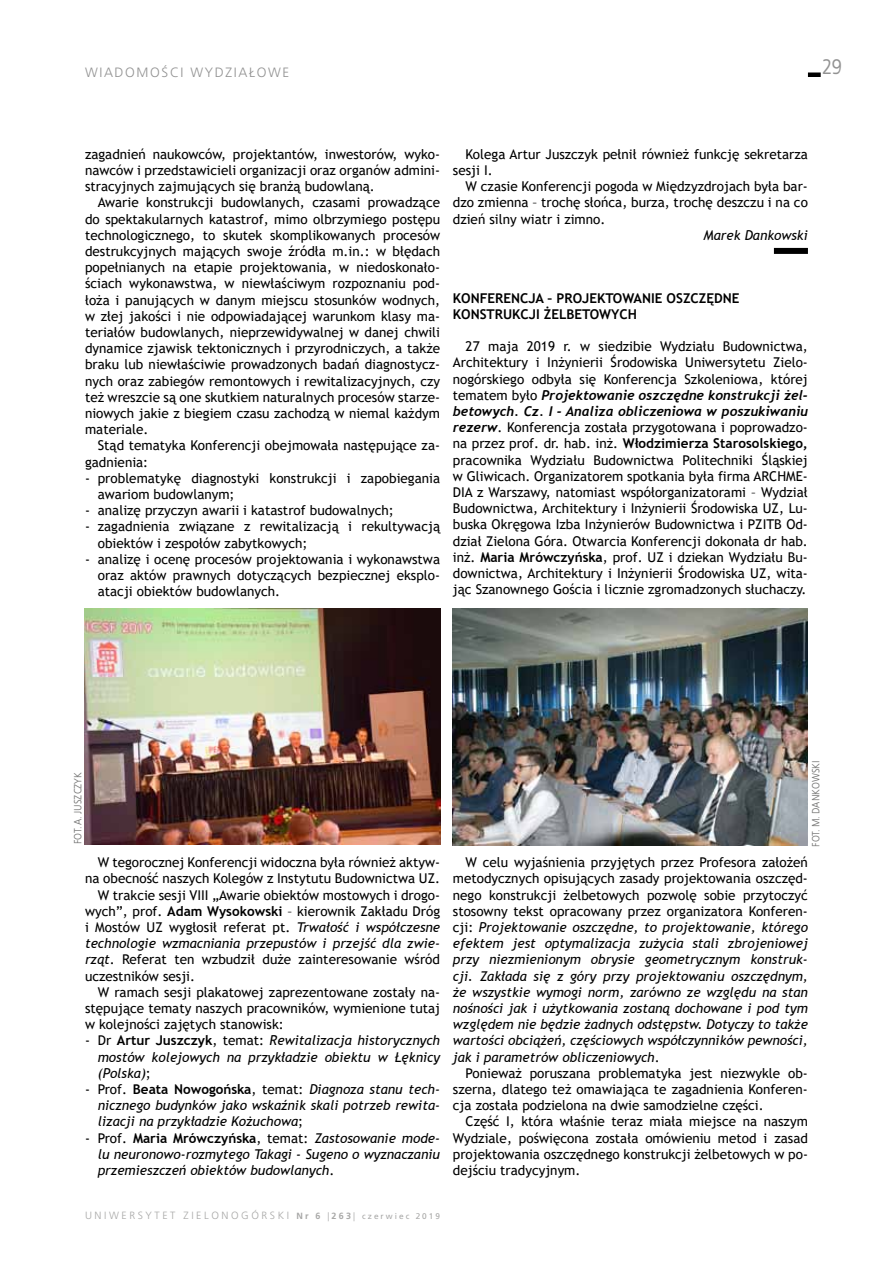
<style>
.page{position:relative;width:893px;height:1263px;background:#fff}
.page>*{position:absolute;margin:0;border:0;box-sizing:border-box;transform-origin:0 0}
.t1{font:21px "EFN Bureau OT";color:#929292}
.t2{font:13.5px/16.2px "Trebuchet MS";color:#000;text-align:justify}
.t3{font:italic 13.5px/16.2px "Trebuchet MS";color:#000;text-align:justify}
.t4{font:italic 700 13.5px/16.2px "Trebuchet";color:#000}
.t5{font:700 13.5px/16.2px "Trebuchet MS";color:#000}
.t6{font:300 13.5px "Frutiger LT Pro";letter-spacing:.12em;color:#929292}
.t7{font:300 10.5px "Frutiger LT Pro";letter-spacing:.245em;color:#a8a8a7}
.t8{font:10.5px "EFN Bureau OT";letter-spacing:.02em;color:#777776}
.s1{font-family:"Trebuchet MS";font-weight:400;font-style:normal}
.s2{font-family:"Trebuchet";font-weight:700;font-style:italic}
.s3{font-weight:700}
.s4{font-style:italic}
.s5{font-style:normal}
.s6{font-weight:700;font-style:normal}
.s7{font-weight:700;font-size:9px}
.s8{font-size:9px}
.s9{font-weight:400;font-size:8.25px}
</style>
<div class="page">
<div style="left:808px;top:72px;width:13px;height:5px;background:#000"></div>
<img style="left:85px;top:608px;width:355px;height:237px">
<div style="left:774px;top:248px;width:34px;height:6px;background:#000"></div>
<img style="left:453px;top:608px;width:355px;height:238px">
<p class="t6" style="left:85px;top:65px;width:105px">WIADOMOŚCIWY</p>
<p class="t6" style="left:215px;top:65px;width:54px">DZIAŁOWE</p>
<h1 class="t1" style="left:822px;top:55px;width:21px">29</h1>
<p class="t2" style="left:85px;top:146px;width:357px">zagadnień naukowców, projektantów, inwestorów, wyko&shy;nawców i przedstawicieli organizacji oraz organów admini&shy;stracyjnych zajmujących się branżą budowlaną.</p>
<p class="t2" style="left:85px;top:194px;width:357px;text-indent:13px">Awarie konstrukcji budowlanych, czasami prowadzące do spektakularnych katastrof, mimo olbrzymiego postępu technologicznego, to skutek skomplikowanych procesów destrukcyjnych mających swoje źródła m.in.: w błędach popełnianych na etapie projektowania, w niedoskonało&shy;ściach wykonawstwa, w niewłaściwym rozpoznaniu pod&shy;łoża i panujących w danym miejscu stosunków wodnych, w złej jakości i nie odpowiadającej warunkom klasy ma&shy;teriałów budowlanych, nieprzewidywalnej w danej chwili dynamice zjawisk tektonicznych i przyrodniczych, a także braku lub niewłaściwie prowadzonych badań diagnostycz&shy;nych oraz zabiegów remontowych i rewitalizacyjnych, czy też wreszcie są one skutkiem naturalnych procesów starze&shy;niowych jakie z biegiem czasu zachodzą w niemal każdym materiale.</p>
<p class="t2" style="left:85px;top:437px;width:357px;text-indent:13px">Stąd tematyka Konferencji obejmowała następujące za&shy;gadnienia:</p>
<p class="t2" style="left:98px;top:470px;width:344px;text-indent:-13px">- problematykę diagnostyki konstrukcji i zapobiegania awariom budowlanym;</p>
<p class="t2" style="left:85px;top:502px;width:310px">- analizę przyczyn awarii i katastrof budowalnych;</p>
<p class="t2" style="left:98px;top:518px;width:344px;text-indent:-13px">- zagadnienia związane z rewitalizacją i rekultywacją obiektów i zespołów zabytkowych;</p>
<p class="t2" style="left:98px;top:551px;width:344px;text-indent:-13px">- analizę i ocenę procesów projektowania i wykonawstwa oraz aktów prawnych dotyczących bezpiecznej eksplo&shy;atacji obiektów budowlanych.</p>
<p class="t2" style="left:453px;top:146px;width:357px;text-indent:13px">Kolega Artur Juszczyk pełnił również funkcję sekretarza sesji I.</p>
<p class="t2" style="left:453px;top:178px;width:357px;text-indent:13px">W czasie Konferencji pogoda w Międzyzdrojach była bar&shy;dzo zmienna – trochę słońca, burza, trochę deszczu i na co dzień silny wiatr i zimno.</p>
<p class="t3" style="left:703px;top:227px;width:106px">Marek Dankowski</p>
<p class="t5" style="left:453px;top:290px;width:288px">KONFERENCJA – PROJEKTOWANIE OSZCZĘDNE<br>KONSTRUKCJI ŻELBETOWYCH</p>
<p class="t2" style="left:453px;top:338px;width:357px;text-indent:13px">27 maja 2019 r. w siedzibie Wydziału Budownictwa, Architektury i Inżynierii Środowiska Uniwersytetu Zielo&shy;nogórskiego odbyła się Konferencja Szkoleniowa, której</p>
<p class="t4" style="left:453px;top:387px;width:357px"><span class="s1">tematem było</span> Projektowanie oszczędne konstrukcji żel&shy;betowych. Cz. I - Analiza obliczeniowa w poszukiwaniu</p>
<p class="t2" style="left:453px;top:419px;width:357px"><span class="s2">rezerw</span>. Konferencja została przygotowana i poprowadzo&shy;na przez prof. dr. hab. inż. <span class="s3">Włodzimierza Starosolskiego, </span>pracownika Wydziału Budownictwa Politechniki Śląskiej w Gliwicach. Organizatorem spotkania była firma ARCHME-DIA z Warszawy, natomiast współorganizatorami – Wydział Budownictwa, Architektury i Inżynierii Środowiska UZ, Lu&shy;buska Okręgowa Izba Inżynierów Budownictwa i PZITB Od&shy;dział Zielona Góra. Otwarcia Konferencji dokonała dr hab. inż. <span class="s3">Maria Mrówczyńska</span>, prof. UZ i dziekan Wydziału Bu&shy;downictwa, Architektury i Inżynierii Środowiska UZ, wita&shy;jąc Szanownego Gościa i licznie zgromadzonych słuchaczy.</p>
<p class="t8" style="left:72px;top:844px;width:74px;rotate:-90deg">fot. A. Juszczyk</p>
<p class="t2" style="left:98px;top:854px;width:344px">W tegorocznej Konferencji widoczna była również aktyw-</p>
<p class="t2" style="left:85px;top:870px;width:357px">na obecność naszych Kolegów z Instytutu Budownictwa UZ.</p>
<p class="t2" style="left:98px;top:887px;width:344px">W trakcie sesji VIII „Awarie obiektów mostowych i drogo-</p>
<p class="t2" style="left:85px;top:903px;width:357px">wych”, prof. <span class="s3">Adam Wysokowski</span> – kierownik Zakładu Dróg</p>
<p class="t2" style="left:85px;top:919px;width:357px">i Mostów UZ wygłosił referat pt. <span class="s4">Trwałość i współczesne</span></p>
<p class="t3" style="left:85px;top:935px;width:357px">technologie wzmacniania przepustów i przejść dla zwie-</p>
<p class="t2" style="left:85px;top:951px;width:357px"><span class="s4">rząt</span>. Referat ten wzbudził duże zainteresowanie wśród</p>
<p class="t2" style="left:85px;top:968px;width:112px">uczestników sesji.</p>
<p class="t2" style="left:98px;top:984px;width:344px">W ramach sesji plakatowej zaprezentowane zostały na-</p>
<p class="t2" style="left:85px;top:1000px;width:357px">stępujące tematy naszych pracowników, wymienione tutaj</p>
<p class="t2" style="left:85px;top:1016px;width:200px">w kolejności zajętych stanowisk:</p>
<p class="t3" style="left:98px;top:1032px;width:344px;text-indent:-13px"><span class="s5">- Dr</span> <span class="s6">Artur Juszczyk</span><span class="s5">, temat:</span> Rewitalizacja historycznych mostów kolejowych na przykładzie obiektu w Łęknicy (Polska)<span class="s5">;</span></p>
<p class="t3" style="left:98px;top:1081px;width:344px;text-indent:-13px"><span class="s5">- Prof.</span> <span class="s6">Beata Nowogońska</span><span class="s5">, temat:</span> Diagnoza stanu tech&shy;nicznego budynków jako wskaźnik skali potrzeb rewita&shy;lizacji na przykładzie Kożuchowa<span class="s5">;</span></p>
<p class="t3" style="left:98px;top:1130px;width:344px;text-indent:-13px"><span class="s5">- Prof.</span> <span class="s6">Maria Mrówczyńska</span><span class="s5">, temat:</span> Zastosowanie mode&shy;lu neuronowo-rozmytego Takagi - Sugeno o wyznaczaniu przemieszczeń obiektów budowlanych<span class="s5">.</span></p>
<p class="t8" style="left:810px;top:847px;width:88px;rotate:-90deg">fot. M. Dankowski</p>
<p class="t3" style="left:453px;top:854px;width:357px;text-indent:13px"><span class="s5">W celu wyjaśnienia przyjętych przez Profesora założeń metodycznych opisujących zasady projektowania oszczęd&shy;nego konstrukcji żelbetowych pozwolę sobie przytoczyć stosowny tekst opracowany przez organizatora Konferen&shy;cji:</span> Projektowanie oszczędne, to projektowanie, którego efektem jest optymalizacja zużycia stali zbrojeniowej przy niezmienionym obrysie geometrycznym konstruk&shy;cji. Zakłada się z góry przy projektowaniu oszczędnym, że wszystkie wymogi norm, zarówno ze względu na stan nośności jak i użytkowania zostaną dochowane i pod tym względem nie będzie żadnych odstępstw. Dotyczy to także wartości obciążeń, częściowych współczynników pewności, jak i parametrów obliczeniowych<span class="s5">.</span></p>
<p class="t2" style="left:453px;top:1065px;width:357px;text-indent:13px">Ponieważ poruszana problematyka jest niezwykle ob&shy;szerna, dlatego też omawiająca te zagadnienia Konferen&shy;cja została podzielona na dwie samodzielne części.</p>
<p class="t2" style="left:453px;top:1113px;width:357px;text-indent:13px">Część I, która właśnie teraz miała miejsce na naszym Wydziale, poświęcona została omówieniu metod i zasad projektowania oszczędnego konstrukcji żelbetowych w po&shy;dejściu tradycyjnym.</p>
<p class="t7" style="left:85px;top:1209px;width:357px">UNIWERSYTET ZIELONOGÓRSKI <span class="s7">Nr 6</span> <span class="s8">|</span><span class="s7">263</span><span class="s8">|</span> <span class="s9">czerwiec 2019</span></p>
</div>
